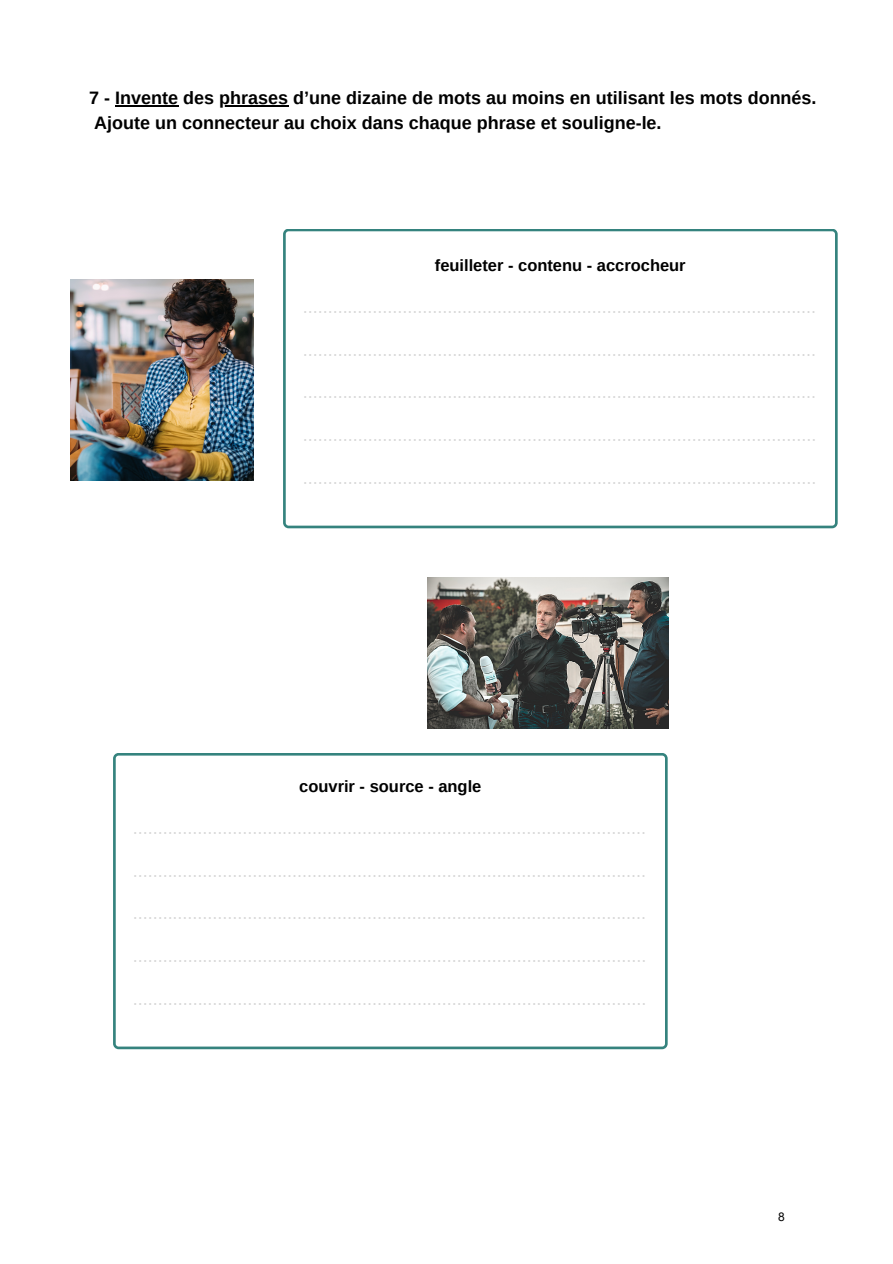
<style>
.page{position:relative;width:893px;height:1264px;background:#fff}
.page>*{position:absolute;margin:0;border:0;box-sizing:border-box;transform-origin:0 0}
.t1{font:18px "Arimo";color:#d9d9d9}
.t2{font:700 18px/24.8px "Arimo";color:#000}
.t3{font:700 16.5px "Arimo";color:#000}
.t4{font:12px "Arial";color:#000}
</style>
<div class="page">
<svg style="left:283px;top:229px;width:554px;height:299px"></svg>
<img style="left:70px;top:279px;width:183px;height:201px">
<svg style="left:113px;top:753px;width:554px;height:296px"></svg>
<img style="left:427px;top:577px;width:241px;height:151px">
<hr style="left:115px;top:105px;width:63px;height:2px;background:#000">
<hr style="left:219px;top:105px;width:69px;height:2px;background:#000">
<p class="t2" style="left:89px;top:86px;width:728px">7 - Invente des phrases d’une dizaine de mots au moins en utilisant les mots donnés.<br>Ajoute un connecteur au choix dans chaque phrase et souligne-le.</p>
<p class="t3" style="left:435px;top:256px;width:252px">feuilleter - contenu - accrocheur</p>
<p class="t1" style="left:303px;top:297px;width:515px">.......................................................................................................</p>
<p class="t1" style="left:303px;top:339px;width:515px">.......................................................................................................</p>
<p class="t1" style="left:303px;top:382px;width:515px">.......................................................................................................</p>
<p class="t1" style="left:303px;top:425px;width:515px">.......................................................................................................</p>
<p class="t1" style="left:303px;top:467px;width:515px">.......................................................................................................</p>
<p class="t3" style="left:299px;top:777px;width:184px">couvrir - source - angle</p>
<p class="t1" style="left:133px;top:817px;width:515px">.......................................................................................................</p>
<p class="t1" style="left:133px;top:860px;width:515px">.......................................................................................................</p>
<p class="t1" style="left:133px;top:903px;width:515px">.......................................................................................................</p>
<p class="t1" style="left:133px;top:945px;width:515px">.......................................................................................................</p>
<p class="t1" style="left:133px;top:988px;width:515px">.......................................................................................................</p>
<p class="t4" style="left:778px;top:1208px;width:8px">8</p>
</div>
